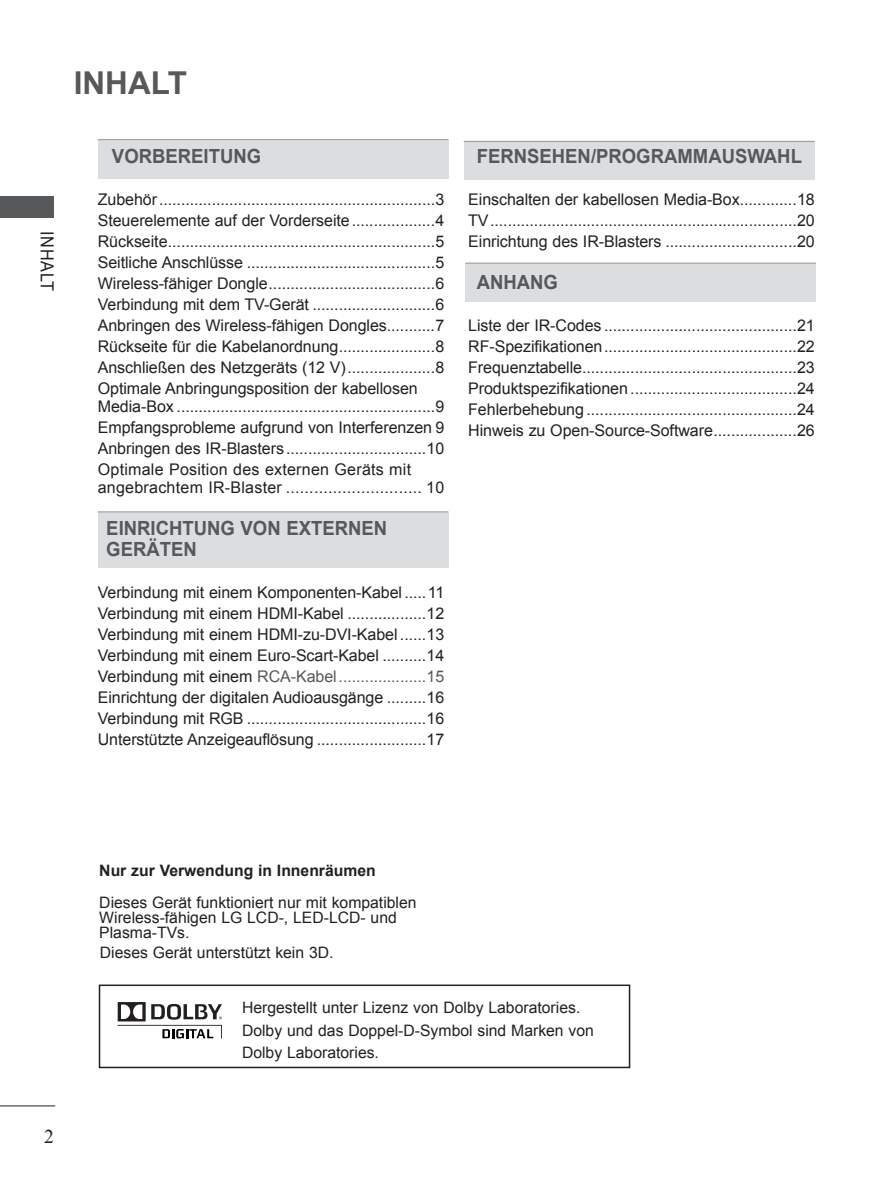
<style>
.page{position:relative;width:893px;height:1191px;background:#fff}
.page>*{position:absolute;margin:0;border:0;box-sizing:border-box;transform-origin:0 0}
.HEAD_21pt{font:700 31.5px "Arial";color:#57585a}
.contents_head{font:700 19.5px/21px "Arial";color:#57585a;scale:.95 1}
.t1{font:19.5px "Times New Roman";color:#231f20}
.index_stripe{font:18px "Arial";letter-spacing:.05em;color:#231f20;scale:.9 1}
.contents{font:16.05px/18px "Arial";letter-spacing:-.005em;color:#231f20}
.contents-2{font:16.05px/18px "Arial";letter-spacing:.015em;color:#231f20}
.contents-3{font:16.05px "Arial";letter-spacing:-.005em;color:#57585a}
.accessories{font:15.75px/15px "Arial";color:#231f20}
.body_main{font:15.75px "Arial";color:#231f20}
.accessories-2{font:700 15.75px "Arial";color:#231f20}
.s1{color:#231f20}
</style>
<div class="page">
<hr style="left:0;top:1105px;width:55px;height:1px;background:#231f20">
<div style="left:0;top:196px;width:54px;height:21px;background:#57585a"></div>
<svg style="left:118px;top:1002px;width:104px;height:36px"></svg>
<div style="left:99px;top:984px;width:531px;height:84px;border:2px solid #231f20"></div>
<div style="left:465px;top:263px;width:351px;height:39px;background:#dcdddf"></div>
<hr style="left:465px;top:263px;width:351px;height:1px;background:#939598">
<div style="left:464px;top:141px;width:350px;height:39px;background:#dcdddf"></div>
<hr style="left:464px;top:141px;width:350px;height:1px;background:#939598">
<div style="left:98px;top:512px;width:350px;height:55px;background:#dcdddf"></div>
<hr style="left:98px;top:511px;width:350px;height:1px;background:#939598">
<div style="left:98px;top:140px;width:350px;height:38px;background:#dcdddf"></div>
<hr style="left:98px;top:139px;width:350px;height:1px;background:#939598">
<p class="index_stripe" style="left:59px;top:231px;width:69px;rotate:90deg">INHALT</p>
<p class="HEAD_21pt" style="left:74px;top:62px;width:115px">INHALT</p>
<p class="contents_head" style="left:112px;top:146px;width:159px">VORBEREITUNG</p>
<p class="contents" style="left:98px;top:190px;width:348px">Zubehör...............................................................3</p>
<p class="contents" style="left:98px;top:211px;width:348px">Steuerelemente auf der Vorderseite...................4</p>
<p class="contents" style="left:98px;top:232px;width:348px">Rückseite.............................................................5</p>
<p class="contents" style="left:98px;top:253px;width:348px">Seitliche Anschlüsse ...........................................5</p>
<p class="contents" style="left:98px;top:274px;width:348px">Wireless-fähiger Dongle......................................6</p>
<p class="contents" style="left:98px;top:295px;width:348px">Verbindung mit dem TV-Gerät ............................6</p>
<p class="contents" style="left:98px;top:316px;width:348px">Anbringen des Wireless-fähigen Dongles...........7</p>
<p class="contents" style="left:98px;top:337px;width:348px">Rückseite für die Kabelanordnung......................8</p>
<p class="contents" style="left:98px;top:358px;width:348px">Anschließen des Netzgeräts (12 V)....................8</p>
<p class="contents" style="left:98px;top:379px;width:348px">Optimale Anbringungsposition der kabellosen<br>Media-Box ...........................................................9</p>
<p class="contents" style="left:98px;top:418px;width:348px">Empfangsprobleme aufgrund von Interferenzen 9</p>
<p class="contents" style="left:98px;top:439px;width:348px">Anbringen des IR-Blasters................................10</p>
<p class="contents-2" style="left:98px;top:460px;width:348px">Optimale Position des externen Geräts mit angebrachtem IR-Blaster ............................. 10</p>
<p class="contents_head" style="left:106px;top:518px;width:297px">EINRICHTUNG VON EXTERNEN<br>GERÄTEN</p>
<p class="contents" style="left:98px;top:584px;width:348px">Verbindung mit einem Komponenten-Kabel.....11</p>
<p class="contents" style="left:98px;top:605px;width:348px">Verbindung mit einem HDMI-Kabel ..................12</p>
<p class="contents" style="left:98px;top:626px;width:348px">Verbindung mit einem HDMI-zu-DVI-Kabel ......13</p>
<p class="contents" style="left:98px;top:647px;width:348px">Verbindung mit einem Euro-Scart-Kabel ..........14</p>
<p class="contents-3" style="left:98px;top:666px;width:348px"><span class="s1">Verbindung mit einem</span> RCA-Kabel....................15</p>
<p class="contents" style="left:98px;top:689px;width:348px">Einrichtung der digitalen Audioausgänge .........16</p>
<p class="contents" style="left:98px;top:710px;width:348px">Verbindung mit RGB .........................................16</p>
<p class="contents" style="left:98px;top:731px;width:348px">Unterstützte Anzeigeauflösung .........................17</p>
<p class="contents_head" style="left:477px;top:146px;width:344px">FERNSEHEN/PROGRAMMAUSWAHL</p>
<p class="contents" style="left:468px;top:190px;width:348px">Einschalten der kabellosen Media-Box.............18</p>
<p class="contents" style="left:468px;top:211px;width:348px">TV......................................................................20</p>
<p class="contents" style="left:468px;top:232px;width:348px">Einrichtung des IR-Blasters ..............................20</p>
<p class="contents_head" style="left:477px;top:272px;width:87px">ANHANG</p>
<p class="contents" style="left:468px;top:317px;width:348px">Liste der IR-Codes ............................................21</p>
<p class="contents" style="left:468px;top:338px;width:348px">RF-Spezifikationen............................................22</p>
<p class="contents" style="left:468px;top:359px;width:348px">Frequenztabelle.................................................23</p>
<p class="contents" style="left:468px;top:380px;width:348px">Produktspezifikationen ......................................24</p>
<p class="contents" style="left:468px;top:401px;width:348px">Fehlerbehebung ................................................24</p>
<p class="contents" style="left:468px;top:422px;width:348px">Hinweis zu Open-Source-Software...................26</p>
<p class="t1" style="left:44px;top:1123px;width:11px">2</p>
<p class="accessories-2" style="left:99px;top:859px;width:278px">Nur zur Verwendung in Innenräumen</p>
<p class="accessories" style="left:99px;top:895px;width:319px">Dieses Gerät funktioniert nur mit kompatiblen<br>Wireless-fähigen LG LCD-, LED-LCD- und<br>Plasma-TVs.</p>
<p class="accessories" style="left:100px;top:945px;width:235px">Dieses Gerät unterstützt kein 3D.</p>
<p class="body_main" style="left:242px;top:997px;width:340px">Hergestellt unter Lizenz von Dolby Laboratories.</p>
<p class="body_main" style="left:242px;top:1019px;width:353px">Dolby und das Doppel-D-Symbol sind Marken von</p>
<p class="body_main" style="left:242px;top:1042px;width:138px">Dolby Laboratories.</p>
</div>
